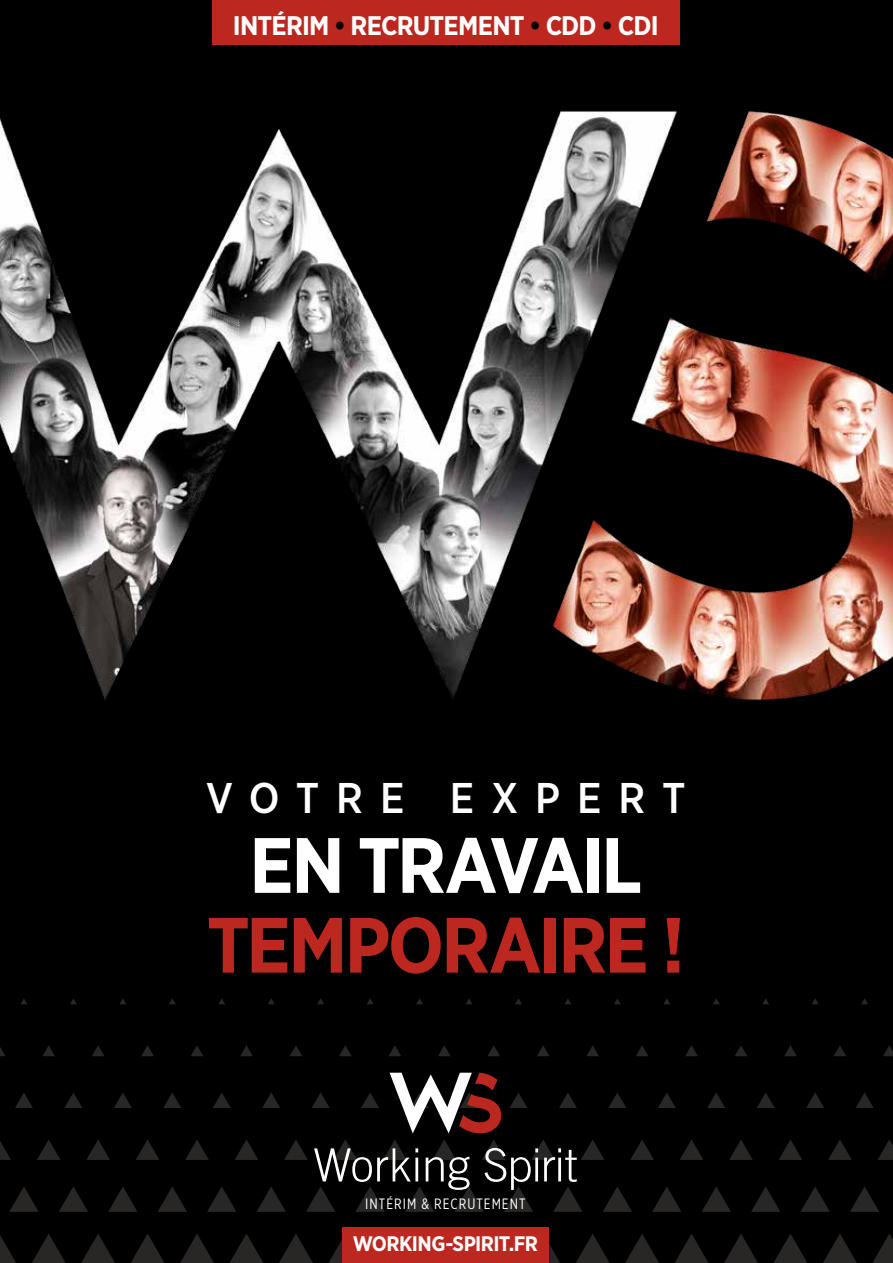
<style>
.page{position:relative;width:893px;height:1263px;background:#000}
.page>*{position:absolute;margin:0;border:0;box-sizing:border-box;transform-origin:0 0}
.t1{font:700 78.15px "Gotham Narrow";letter-spacing:-.035em;color:#bc281f}
.t2{font:700 78.15px "Gotham Narrow";letter-spacing:-.045em;color:#fff}
.t3{font:500 42.9px "Gotham Narrow";letter-spacing:.39em;color:#fff}
.t4{font:700 26.85px "Gotham Narrow";letter-spacing:-.03em;color:#fff}
.t5{font:700 21px "Gotham Narrow";letter-spacing:-.025em;color:#fff}
.t6{font:15px "Gotham X Narrow";letter-spacing:.07em;color:#fff}
.s1{color:#000}
</style>
<div class="page">
<svg style="left:861px;top:998px;width:7px;height:6px"></svg>
<svg style="left:812px;top:999px;width:6px;height:5px"></svg>
<svg style="left:762px;top:998px;width:7px;height:6px"></svg>
<svg style="left:713px;top:998px;width:7px;height:6px"></svg>
<svg style="left:664px;top:999px;width:6px;height:5px"></svg>
<svg style="left:614px;top:998px;width:7px;height:6px"></svg>
<svg style="left:565px;top:999px;width:6px;height:5px"></svg>
<svg style="left:515px;top:998px;width:7px;height:6px"></svg>
<svg style="left:466px;top:999px;width:6px;height:5px"></svg>
<svg style="left:416px;top:998px;width:7px;height:6px"></svg>
<svg style="left:367px;top:999px;width:6px;height:5px"></svg>
<svg style="left:317px;top:998px;width:7px;height:6px"></svg>
<svg style="left:268px;top:999px;width:6px;height:5px"></svg>
<svg style="left:219px;top:999px;width:6px;height:5px"></svg>
<svg style="left:169px;top:998px;width:7px;height:6px"></svg>
<svg style="left:120px;top:999px;width:6px;height:5px"></svg>
<svg style="left:70px;top:998px;width:7px;height:6px"></svg>
<svg style="left:21px;top:999px;width:6px;height:5px"></svg>
<svg style="left:883px;top:1045px;width:10px;height:11px"></svg>
<svg style="left:834px;top:1046px;width:12px;height:10px"></svg>
<svg style="left:784px;top:1045px;width:13px;height:11px"></svg>
<svg style="left:735px;top:1046px;width:12px;height:10px"></svg>
<svg style="left:685px;top:1045px;width:13px;height:11px"></svg>
<svg style="left:636px;top:1046px;width:12px;height:10px"></svg>
<svg style="left:587px;top:1045px;width:12px;height:11px"></svg>
<svg style="left:537px;top:1046px;width:12px;height:10px"></svg>
<svg style="left:488px;top:1045px;width:12px;height:11px"></svg>
<svg style="left:438px;top:1045px;width:12px;height:11px"></svg>
<svg style="left:389px;top:1046px;width:12px;height:10px"></svg>
<svg style="left:339px;top:1045px;width:13px;height:11px"></svg>
<svg style="left:290px;top:1046px;width:12px;height:10px"></svg>
<svg style="left:240px;top:1045px;width:13px;height:11px"></svg>
<svg style="left:191px;top:1046px;width:12px;height:10px"></svg>
<svg style="left:141px;top:1045px;width:13px;height:11px"></svg>
<svg style="left:92px;top:1046px;width:12px;height:10px"></svg>
<svg style="left:43px;top:1045px;width:12px;height:11px"></svg>
<svg style="left:0;top:1047px;width:5px;height:9px"></svg>
<svg style="left:856px;top:1093px;width:18px;height:15px"></svg>
<svg style="left:806px;top:1093px;width:18px;height:15px"></svg>
<svg style="left:757px;top:1093px;width:18px;height:15px"></svg>
<svg style="left:707px;top:1093px;width:18px;height:15px"></svg>
<svg style="left:658px;top:1093px;width:18px;height:15px"></svg>
<svg style="left:608px;top:1093px;width:18px;height:15px"></svg>
<svg style="left:559px;top:1093px;width:18px;height:15px"></svg>
<svg style="left:510px;top:1093px;width:17px;height:15px"></svg>
<svg style="left:361px;top:1093px;width:18px;height:15px"></svg>
<svg style="left:312px;top:1093px;width:18px;height:15px"></svg>
<svg style="left:262px;top:1093px;width:18px;height:15px"></svg>
<svg style="left:213px;top:1093px;width:18px;height:15px"></svg>
<svg style="left:163px;top:1093px;width:18px;height:15px"></svg>
<svg style="left:114px;top:1093px;width:18px;height:15px"></svg>
<svg style="left:64px;top:1093px;width:18px;height:15px"></svg>
<svg style="left:15px;top:1093px;width:18px;height:15px"></svg>
<svg style="left:872px;top:1234px;width:21px;height:29px"></svg>
<svg style="left:823px;top:1234px;width:34px;height:29px"></svg>
<svg style="left:774px;top:1234px;width:33px;height:29px"></svg>
<svg style="left:724px;top:1234px;width:34px;height:29px"></svg>
<svg style="left:675px;top:1234px;width:33px;height:29px"></svg>
<svg style="left:625px;top:1234px;width:34px;height:29px"></svg>
<svg style="left:576px;top:1234px;width:34px;height:29px"></svg>
<svg style="left:549px;top:1244px;width:11px;height:19px"></svg>
<svg style="left:328px;top:1240px;width:14px;height:23px"></svg>
<svg style="left:279px;top:1234px;width:34px;height:29px"></svg>
<svg style="left:230px;top:1234px;width:33px;height:29px"></svg>
<svg style="left:180px;top:1234px;width:34px;height:29px"></svg>
<svg style="left:131px;top:1234px;width:33px;height:29px"></svg>
<svg style="left:81px;top:1234px;width:34px;height:29px"></svg>
<svg style="left:32px;top:1234px;width:34px;height:29px"></svg>
<svg style="left:0;top:1235px;width:16px;height:28px"></svg>
<div style="left:342px;top:1227px;width:207px;height:36px;background:#bc281f"></div>
<svg style="left:390px;top:1073px;width:111px;height:60px"></svg>
<svg style="left:0;top:1140px;width:893px;height:72px"></svg>
<div style="left:212px;top:0;width:467px;height:44px;background:#bc281f"></div>
<img style="left:0;top:111px;width:893px;height:590px">
<p class="t4" style="left:233px;top:8px;width:427px">INTÉRIM <span class="s1">•</span> RECRUTEMENT <span class="s1">•</span> CDD <span class="s1">•</span> CDI</p>
<h2 class="t3" style="left:206px;top:771px;width:481px">VOTRE EXPERT</h2>
<h1 class="t2" style="left:249px;top:815px;width:394px">EN TRAVAIL</h1>
<h1 class="t1" style="left:207px;top:895px;width:480px">TEMPORAIRE !</h1>
<p class="t6" style="left:365px;top:1195px;width:162px">INTÉRIM &amp; RECRUTEMENT</p>
<p class="t5" style="left:353px;top:1230px;width:187px">WORKING-SPIRIT.FR</p>
</div>
